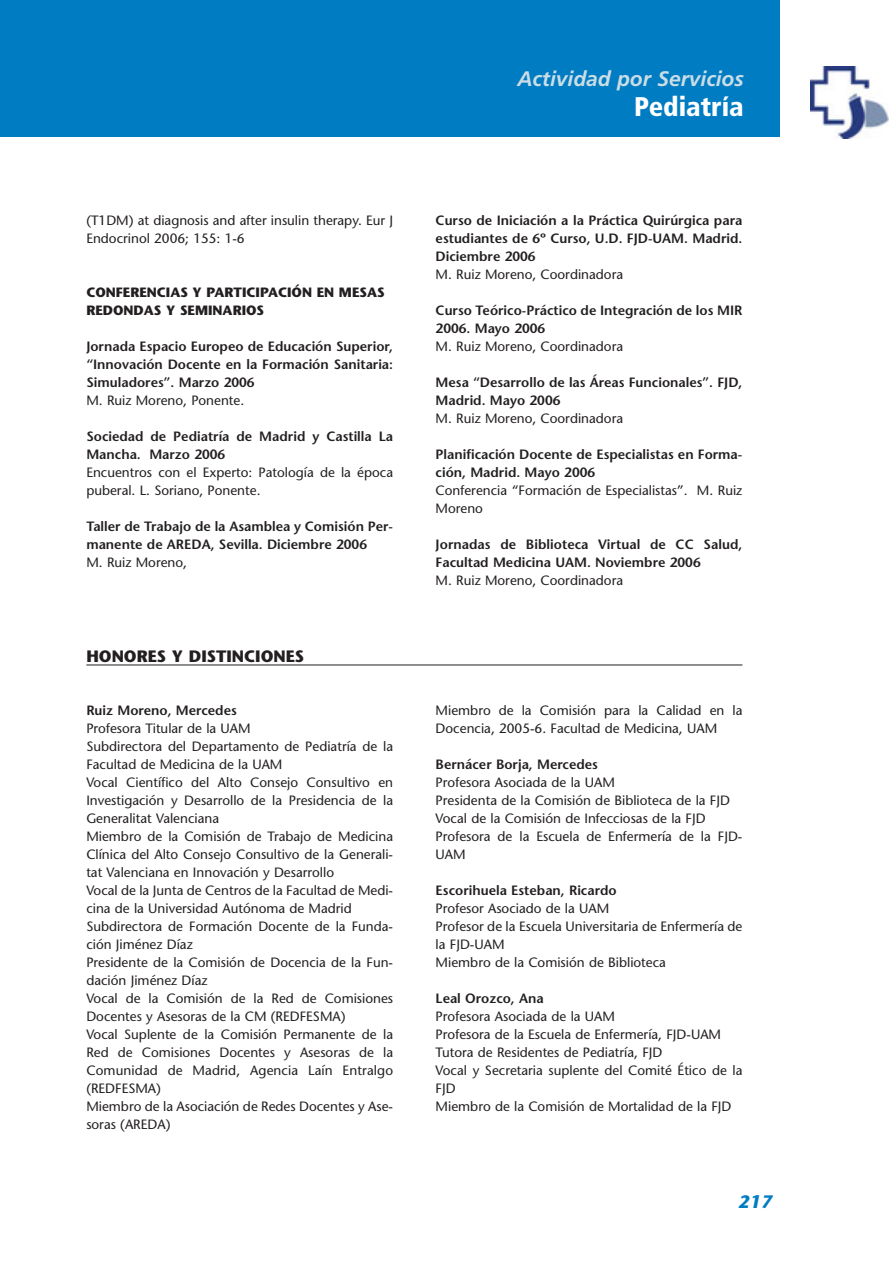
<style>
.page{position:relative;width:893px;height:1263px;background:#fff}
.page>*{position:absolute;margin:0;border:0;box-sizing:border-box;transform-origin:0 0}
.t1{font:900 condensed 27px "Frutiger";color:#fff}
.t2{font:italic 700 21px "Frutiger";color:#cbdde6}
.t3{font:italic 700 18px "Stone Sans";color:#007cc2}
.t4{font:700 16.5px "Stone Sans";color:#231f20}
.t5{font:13.5px/18px "Stone Sans";color:#231f20}
.t6{font:600 13.5px/18px "Stone Sans";color:#231f20}
.t7{font:700 13.5px/18px "Stone Sans";color:#231f20}
</style>
<div class="page">
<div style="left:0;top:1px;width:779px;height:136px;background:#007cc2"></div>
<img style="left:810px;top:66px;width:79px;height:72px">
<hr style="left:86px;top:665px;width:656px;height:1px;background:#231f20">
<p class="t5" style="left:86px;top:212px;width:308px">(T1DM) at diagnosis and after insulin therapy. Eur J<br>Endocrinol 2006; 155: 1-6</p>
<p class="t7" style="left:86px;top:284px;width:300px">CONFERENCIAS Y PARTICIPACIÓN EN MESAS<br>REDONDAS Y SEMINARIOS</p>
<p class="t6" style="left:86px;top:338px;width:308px;text-align:justify">Jornada Espacio Europeo de Educación Superior, “Innovación Docente en la Formación Sanitaria:<br>Simuladores”. Marzo 2006</p>
<p class="t5" style="left:86px;top:392px;width:159px">M. Ruiz Moreno, Ponente.</p>
<p class="t6" style="left:86px;top:428px;width:308px">Sociedad de Pediatría de Madrid y Castilla La<br>Mancha. Marzo 2006</p>
<p class="t5" style="left:86px;top:464px;width:308px">Encuentros con el Experto: Patología de la época puberal. L. Soriano, Ponente.</p>
<p class="t6" style="left:86px;top:518px;width:308px">Taller de Trabajo de la Asamblea y Comisión Per&shy;manente de AREDA, Sevilla. Diciembre 2006</p>
<p class="t5" style="left:86px;top:554px;width:102px">M. Ruiz Moreno,</p>
<p class="t4" style="left:86px;top:650px;width:219px">HONORES Y DISTINCIONES</p>
<p class="t6" style="left:86px;top:703px;width:152px">Ruiz Moreno, Mercedes</p>
<p class="t5" style="left:86px;top:721px;width:308px">Profesora Titular de la UAM<br>Subdirectora del Departamento de Pediatría de la Facultad de Medicina de la UAM<br>Vocal Científico del Alto Consejo Consultivo en Investigación y Desarrollo de la Presidencia de la Generalitat Valenciana<br>Miembro de la Comisión de Trabajo de Medicina Clínica del Alto Consejo Consultivo de la Generali&shy;tat Valenciana en Innovación y Desarrollo<br>Vocal de la Junta de Centros de la Facultad de Medi&shy;cina de la Universidad Autónoma de Madrid Subdirectora de Formación Docente de la Funda&shy;ción Jiménez Díaz<br>Presidente de la Comisión de Docencia de la Fun&shy;dación Jiménez Díaz<br>Vocal de la Comisión de la Red de Comisiones Docentes y Asesoras de la CM (REDFESMA)<br>Vocal Suplente de la Comisión Permanente de la Red de Comisiones Docentes y Asesoras de la Comunidad de Madrid, Agencia Laín Entralgo (REDFESMA)<br>Miembro de la Asociación de Redes Docentes y Ase&shy;soras (AREDA)</p>
<h2 class="t2" style="left:517px;top:70px;width:228px">Actividad por Servicios</h2>
<h1 class="t1" style="left:634px;top:96px;width:111px">Pediatría</h1>
<p class="t6" style="left:436px;top:212px;width:308px;text-align:justify">Curso de Iniciación a la Práctica Quirúrgica para estudiantes de 6º Curso, U.D. FJD-UAM. Madrid.<br>Diciembre 2006</p>
<p class="t5" style="left:436px;top:266px;width:189px">M. Ruiz Moreno, Coordinadora</p>
<p class="t6" style="left:436px;top:302px;width:308px">Curso Teórico-Práctico de Integración de los MIR<br>2006. Mayo 2006</p>
<p class="t5" style="left:436px;top:338px;width:189px">M. Ruiz Moreno, Coordinadora</p>
<p class="t6" style="left:436px;top:374px;width:308px">Mesa “Desarrollo de las Áreas Funcionales”. FJD,<br>Madrid. Mayo 2006</p>
<p class="t5" style="left:436px;top:410px;width:189px">M. Ruiz Moreno, Coordinadora</p>
<p class="t6" style="left:436px;top:446px;width:308px">Planificación Docente de Especialistas en Forma&shy;ción, Madrid. Mayo 2006</p>
<p class="t5" style="left:436px;top:482px;width:308px">Conferencia “Formación de Especialistas”. M. Ruiz<br>Moreno</p>
<p class="t6" style="left:436px;top:536px;width:308px">Jornadas de Biblioteca Virtual de CC Salud,<br>Facultad Medicina UAM. Noviembre 2006</p>
<p class="t5" style="left:436px;top:572px;width:189px">M. Ruiz Moreno, Coordinadora</p>
<p class="t5" style="left:436px;top:703px;width:308px">Miembro de la Comisión para la Calidad en la<br>Docencia, 2005-6. Facultad de Medicina, UAM</p>
<p class="t6" style="left:436px;top:757px;width:164px">Bernácer Borja, Mercedes</p>
<p class="t5" style="left:436px;top:775px;width:308px">Profesora Asociada de la UAM<br>Presidenta de la Comisión de Biblioteca de la FJD Vocal de la Comisión de Infecciosas de la FJD Profesora de la Escuela de Enfermería de la FJD-UAM</p>
<p class="t6" style="left:436px;top:883px;width:183px">Escorihuela Esteban, Ricardo</p>
<p class="t5" style="left:436px;top:901px;width:308px">Profesor Asociado de la UAM<br>Profesor de la Escuela Universitaria de Enfermería de la FJD-UAM<br>Miembro de la Comisión de Biblioteca</p>
<p class="t6" style="left:436px;top:991px;width:110px">Leal Orozco, Ana</p>
<p class="t5" style="left:436px;top:1009px;width:308px">Profesora Asociada de la UAM<br>Profesora de la Escuela de Enfermería, FJD-UAM Tutora de Residentes de Pediatría, FJD<br>Vocal y Secretaria suplente del Comité Ético de la FJD<br>Miembro de la Comisión de Mortalidad de la FJD</p>
<h3 class="t3" style="left:738px;top:1194px;width:36px">217</h3>
</div>
